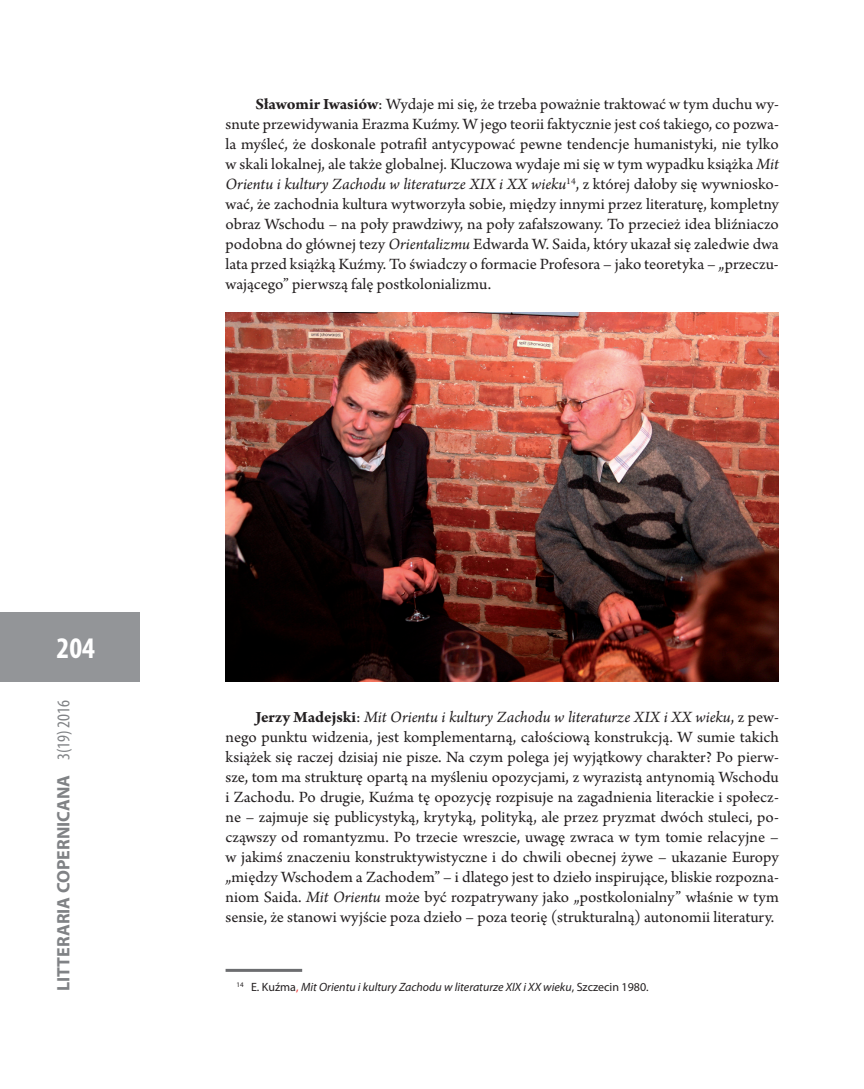
<style>
.page{position:relative;width:864px;height:1089px;background:#fff}
.page>*{position:absolute;margin:0;border:0;box-sizing:border-box;transform-origin:0 0}
.t1{font:700 condensed 30px "Myriad Pro";color:#fff}
.t2{font:700 18px "Myriad Pro";color:#808285}
.t3{font:16.5px/20.1px "Arno Pro";color:#231f20;text-align:justify}
.t4{font:italic 12px "Myriad Pro";color:#231f20}
.s1{font-weight:700}
.s2{font-style:italic}
.s3{font-weight:400;font-stretch:condensed}
.s4{font-style:normal}
.s5{font-style:normal;color:#ee2f2a}
</style>
<div class="page">
<div style="left:0;top:612px;width:139px;height:69px;background:#939598"></div>
<img style="left:225px;top:313px;width:553px;height:368px">
<hr style="left:225px;top:968px;width:77px;height:3px;background:#6c6d70">
<p class="t3" style="left:225px;top:95px;width:554px;text-indent:30px"><span class="s1">Sławomir Iwasiów</span>: Wydaje mi się, że trzeba poważnie traktować w tym duchu wy&shy;snute przewidywania Erazma Kuźmy. W jego teorii faktycznie jest coś takiego, co pozwa&shy;la myśleć, że doskonale potrafił antycypować pewne tendencje humanistyki, nie tylko w skali lokalnej, ale także globalnej. Kluczowa wydaje mi się w tym wypadku książka <span class="s2">Mit Orientu i kultury Zachodu w literaturze XIX i XX wieku</span><sup>14</sup>, z której dałoby się wywniosko&shy;wać, że zachodnia kultura wytworzyła sobie, między innymi przez literaturę, kompletny obraz Wschodu – na poły prawdziwy, na poły zafałszowany. To przecież idea bliźniaczo podobna do głównej tezy <span class="s2">Orientalizmu</span> Edwarda W. Saida, który ukazał się zaledwie dwa lata przed książką Kuźmy. To świadczy o formacie Profesora – jako teoretyka – „przeczu&shy;wającego” pierwszą falę postkolonializmu.</p>
<h1 class="t1" style="left:57px;top:629px;width:40px">204</h1>
<p class="t2" style="left:52px;top:991px;width:293px;rotate:-90deg">LITTERARIA COPERNICANA <span class="s3">3(19) 2016</span></p>
<p class="t3" style="left:225px;top:707px;width:554px;text-indent:30px"><span class="s1">Jerzy Madejski</span>: <span class="s2">Mit Orientu i kultury Zachodu w literaturze XIX i XX wieku</span>, z pew&shy;nego punktu widzenia, jest komplementarną, całościową konstrukcją. W sumie takich książek się raczej dzisiaj nie pisze. Na czym polega jej wyjątkowy charakter? Po pierw&shy;sze, tom ma strukturę opartą na myśleniu opozycjami, z wyrazistą antynomią Wschodu i Zachodu. Po drugie, Kuźma tę opozycję rozpisuje na zagadnienia literackie i społecz&shy;ne – zajmuje się publicystyką, krytyką, polityką, ale przez pryzmat dwóch stuleci, po&shy;cząwszy od romantyzmu. Po trzecie wreszcie, uwagę zwraca w tym tomie relacyjne – w jakimś znaczeniu konstruktywistyczne i do chwili obecnej żywe – ukazanie Europy „między Wschodem a Zachodem” – i dlatego jest to dzieło inspirujące, bliskie rozpozna&shy;niom Saida. <span class="s2">Mit Orientu</span> może być rozpatrywany jako „postkolonialny” właśnie w tym sensie, że stanowi wyjście poza dzieło – poza teorię (strukturalną) autonomii literatury.</p>
<p class="t4" style="left:236px;top:979px;width:413px"><sup>14</sup> <span class="s4">E. Kuźma</span><span class="s5">,</span> Mit Orientu i kultury Zachodu w literaturze XIX i XX wieku<span class="s4">, Szczecin 1980.</span></p>
</div>
